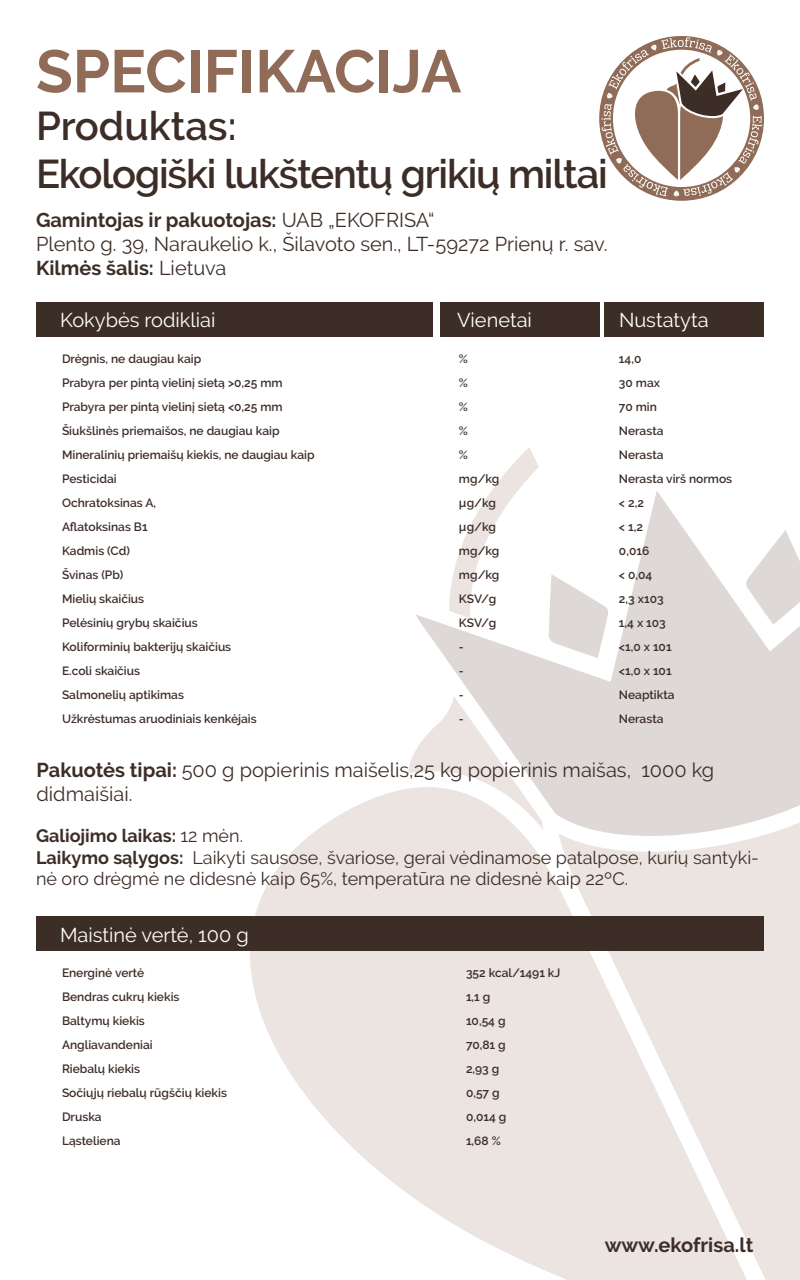
<style>
.page{position:relative;width:800px;height:1280px;background:#fff}
.page>*{position:absolute;margin:0;border:0;box-sizing:border-box;transform-origin:0 0}
.t1{font:700 60px "Raleway";color:#906b58}
.t2{font:600 40px/48px "Raleway";letter-spacing:-.03em;color:#3d2d27}
.t3{font:20px/24px "Raleway";color:#3d2d27}
.t4{font:20px "Raleway";color:#fff}
.t5{font:700 20px "Raleway";color:#3d2d27}
.t6{font:18px/21.6px "Raleway";color:#3d2d27}
.t7{font:600 12px/24px "Raleway";color:#3d2d27}
.s1{font-weight:700}
</style>
<div class="page">
<svg style="left:250px;top:789px;width:309px;height:487px;fill:#ebe4e0"></svg>
<svg style="left:492px;top:447px;width:47px;height:44px"></svg>
<svg style="left:408px;top:750px;width:8px;height:80px"></svg>
<svg style="left:559px;top:836px;width:241px;height:444px;background:#ece6e2"></svg>
<svg style="left:416px;top:491px;width:384px;height:345px;fill:#ded9d7"></svg>
<svg style="left:599px;top:36px;width:165px;height:165px"></svg>
<div style="left:36px;top:302px;width:397px;height:36px;background:#3d2d27"></div>
<div style="left:440px;top:302px;width:159px;height:36px;background:#3d2d27"></div>
<div style="left:605px;top:302px;width:159px;height:36px;background:#3d2d27"></div>
<div style="left:36px;top:916px;width:728px;height:36px;background:#3d2d27"></div>
<h1 class="t1" style="left:36px;top:37px;width:427px">SPECIFIKACIJA</h1>
<h2 class="t2" style="left:36px;top:102px;width:573px">Produktas:<br>Ekologiški lukštentų grikių miltai</h2>
<h3 class="t3" style="left:36px;top:208px;width:573px"><span class="s1">Gamintojas ir pakuotojas:</span> UAB „EKOFRISA“<br>Plento g. 39, Naraukelio k., Šilavoto sen., LT-59272 Prienų r. sav.<br><span class="s1">Kilmės šalis:</span> Lietuva</h3>
<h3 class="t4" style="left:60px;top:309px;width:157px">Kokybės rodikliai</h3>
<h3 class="t4" style="left:457px;top:309px;width:76px">Vienetai</h3>
<h3 class="t4" style="left:619px;top:309px;width:91px">Nustatyta</h3>
<p class="t7" style="left:62px;top:347px;width:254px">Drėgnis, ne daugiau kaip<br>Prabyra per pintą vielinį sietą &gt;0,25 mm<br>Prabyra per pintą vielinį sietą &lt;0,25 mm<br>Šiukšlinės priemaišos, ne daugiau kaip<br>Mineralinių priemaišų kiekis, ne daugiau kaip<br>Pesticidai<br>Ochratoksinas A,<br>Aflatoksinas B1<br>Kadmis (Cd)<br>Švinas (Pb)<br>Mielių skaičius<br>Pelėsinių grybų skaičius<br>Koliforminių bakterijų skaičius<br>E.coli skaičius<br>Salmonelių aptikimas<br>Užkrėstumas aruodiniais kenkėjais</p>
<p class="t7" style="left:459px;top:347px;width:42px">%<br>%<br>%<br>%<br>% mg/kg µg/kg µg/kg mg/kg mg/kg<br>KSV/g<br>KSV/g -<br>-<br>-<br>-</p>
<p class="t7" style="left:619px;top:347px;width:115px">14,0<br>30 max<br>70 min<br>Nerasta<br>Nerasta<br>Nerasta virš normos &lt; 2,2<br>&lt; 1,2<br>0,016<br>&lt; 0,04<br>2,3 x103<br>1,4 x 103<br>&lt;1,0 x 101<br>&lt;1,0 x 101<br>Neaptikta<br>Nerasta</p>
<h3 class="t3" style="left:36px;top:758px;width:679px"><span class="s1">Pakuotės tipai:</span> 500 g popierinis maišelis,25 kg popierinis maišas, 1000 kg didmaišiai.</h3>
<h3 class="t6" style="left:36px;top:825px;width:724px"><span class="s1">Galiojimo laikas:</span> 12 mėn.<br><span class="s1">Laikymo sąlygos:</span> Laikyti sausose, švariose, gerai vėdinamose patalpose, kurių santyki&shy;nė oro drėgmė ne didesnė kaip 65%, temperatūra ne didesnė kaip 22ºC.</h3>
<h3 class="t4" style="left:60px;top:924px;width:190px">Maistinė vertė, 100 g</h3>
<p class="t7" style="left:62px;top:961px;width:167px">Energinė vertė<br>Bendras cukrų kiekis<br>Baltymų kiekis<br>Angliavandeniai<br>Riebalų kiekis<br>Sočiųjų riebalų rūgščių kiekis<br>Druska<br>Ląsteliena</p>
<p class="t7" style="left:466px;top:961px;width:96px">352 kcal/1491 kJ<br>1,1 g<br>10,54 g<br>70,81 g<br>2,93 g<br>0,57 g<br>0,014 g<br>1,68 %</p>
<h3 class="t5" style="left:605px;top:1234px;width:150px">www.ekofrisa.lt</h3>
</div>
